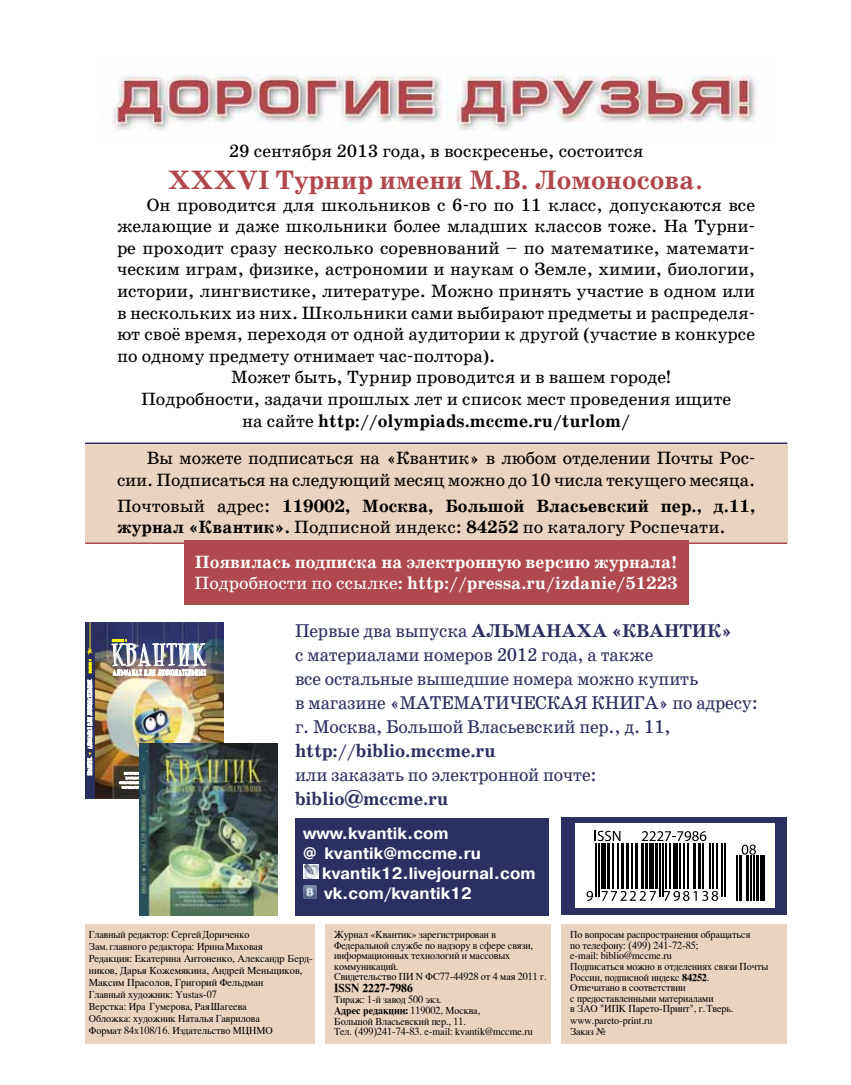
<style>
.page{position:relative;width:851px;height:1085px;background:#fff}
.page>*{position:absolute;margin:0;border:0;box-sizing:border-box;transform-origin:0 0}
.t1{font:700 27px "School Book C";color:#b1474e}
.t2{font:22.95px "Pudelina";color:#fff}
.t3{font:18.75px/24px "School Book C";letter-spacing:-.01em;color:#2c2f62;scale:.95 1}
.t4{font:700 18.75px "School Book C";letter-spacing:-.01em;color:#2c2f62}
.t5{font:18px/21.6px "School Book C";color:#000;text-align:right}
.t6{font:700 18px/21.6px "School Book C";color:#000}
.t7{font:700 18px/21.6px "School Book C";color:#fff}
.t8{font:700 16.5px "Pragmatica C";color:#fff}
.t9{font:12px "Times CY Bold";color:#000;scale:.96 1}
.t10{font:10.5px/10.8px "Times CY";letter-spacing:-.005em;color:#000;scale:.96 1}
.t11{font:10.5px "Times CY Bold";letter-spacing:-.005em;color:#000;scale:.96 1}
.s1{font-weight:400}
.s2{font-weight:700}
.s3{font-family:"Times CY"}
.s4{font-family:"Times CY Bold"}
</style>
<div class="page">
<div style="left:85px;top:443px;width:702px;height:100px;background:#e9d4c2"></div>
<hr style="left:85px;top:542px;width:702px;height:2px;background:#b0494d">
<div style="left:184px;top:540px;width:504px;height:64px;background:#b0494d"></div>
<img style="left:112px;top:74px;width:647px;height:57px">
<div style="left:85px;top:924px;width:230px;height:119px;background:#e9d4c2"></div>
<div style="left:325px;top:924px;width:226px;height:119px;background:#e9d4c2"></div>
<div style="left:561px;top:924px;width:226px;height:119px;background:#e9d4c2"></div>
<hr style="left:85px;top:442px;width:702px;height:2px;background:#2c2f62">
<div style="left:561px;top:817px;width:226px;height:98px;background:#2c2f62"></div>
<div style="left:575px;top:823px;width:200px;height:84px;background:#fff"></div>
<img style="left:85px;top:622px;width:138px;height:176px">
<svg style="left:119px;top:771px;width:20px;height:18px"></svg>
<svg style="left:87px;top:679px;width:5px;height:96px"></svg>
<img style="left:112px;top:624px;width:94px;height:62px">
<svg style="left:87px;top:622px;width:6px;height:51px"></svg>
<img style="left:139px;top:743px;width:138px;height:172px">
<div style="left:296px;top:817px;width:253px;height:98px;background:#2c2f62"></div>
<img style="left:303px;top:864px;width:15px;height:14px">
<svg style="left:303px;top:885px;width:13px;height:12px"></svg>
<svg style="left:594px;top:830px;width:26px;height:11px"></svg>
<svg style="left:641px;top:831px;width:65px;height:10px"></svg>
<svg style="left:586px;top:890px;width:7px;height:10px"></svg>
<hr style="left:595px;top:843px;width:1px;height:53px;background:#000">
<hr style="left:598px;top:843px;width:1px;height:53px;background:#000">
<hr style="left:601px;top:843px;width:4px;height:45px;background:#000">
<hr style="left:606px;top:843px;width:3px;height:45px;background:#000">
<hr style="left:611px;top:843px;width:2px;height:45px;background:#000">
<hr style="left:617px;top:843px;width:1px;height:45px;background:#000">
<hr style="left:621px;top:843px;width:3px;height:45px;background:#000">
<hr style="left:625px;top:843px;width:3px;height:45px;background:#000">
<hr style="left:631px;top:843px;width:1px;height:45px;background:#000">
<hr style="left:635px;top:843px;width:3px;height:45px;background:#000">
<hr style="left:640px;top:843px;width:3px;height:45px;background:#000">
<hr style="left:645px;top:843px;width:2px;height:45px;background:#000">
<hr style="left:649px;top:843px;width:4px;height:45px;background:#000">
<hr style="left:654px;top:843px;width:3px;height:45px;background:#000">
<svg style="left:601px;top:890px;width:54px;height:10px"></svg>
<hr style="left:659px;top:843px;width:1px;height:53px;background:#000">
<hr style="left:662px;top:843px;width:1px;height:53px;background:#000">
<hr style="left:665px;top:843px;width:1px;height:45px;background:#000">
<hr style="left:669px;top:843px;width:1px;height:45px;background:#000">
<hr style="left:673px;top:843px;width:4px;height:45px;background:#000">
<hr style="left:679px;top:843px;width:1px;height:45px;background:#000">
<hr style="left:683px;top:843px;width:1px;height:45px;background:#000">
<hr style="left:687px;top:843px;width:1px;height:45px;background:#000">
<hr style="left:692px;top:843px;width:3px;height:45px;background:#000">
<hr style="left:697px;top:843px;width:3px;height:45px;background:#000">
<svg style="left:664px;top:890px;width:32px;height:10px"></svg>
<hr style="left:702px;top:843px;width:1px;height:45px;background:#000">
<hr style="left:708px;top:843px;width:2px;height:45px;background:#000">
<hr style="left:711px;top:843px;width:2px;height:45px;background:#000">
<hr style="left:715px;top:843px;width:2px;height:45px;background:#000">
<svg style="left:702px;top:890px;width:16px;height:10px"></svg>
<hr style="left:721px;top:843px;width:1px;height:53px;background:#000">
<hr style="left:724px;top:843px;width:1px;height:53px;background:#000">
<svg style="left:741px;top:844px;width:14px;height:10px"></svg>
<hr style="left:736px;top:855px;width:1px;height:45px;background:#000">
<hr style="left:739px;top:855px;width:3px;height:45px;background:#000">
<hr style="left:745px;top:855px;width:3px;height:45px;background:#000">
<hr style="left:750px;top:855px;width:1px;height:45px;background:#000">
<hr style="left:753px;top:855px;width:1px;height:45px;background:#000">
<hr style="left:755px;top:855px;width:3px;height:45px;background:#000">
<hr style="left:760px;top:855px;width:4px;height:45px;background:#000">
<h3 class="t5" style="left:229px;top:140px;width:416px">29 сентября 2013 года, в воскресенье, состоится</h3>
<h1 class="t1" style="left:168px;top:165px;width:537px">XXXVI Турнир имени М.В. Ломоносова<span class="s1">.</span></h1>
<h3 class="t5" style="left:147px;top:194px;width:609px">Он проводится для школьников с 6-го по 11 класс, допускаются все</h3>
<h3 class="t5" style="left:117px;top:215px;width:639px">желающие и даже школьники более младших классов тоже. На Турни-</h3>
<h3 class="t5" style="left:117px;top:237px;width:639px">ре проходит сразу несколько соревнований – по математике, математи-</h3>
<h3 class="t5" style="left:117px;top:259px;width:639px">ческим играм, физике, астрономии и наукам о Земле, химии, биологии,</h3>
<h3 class="t5" style="left:117px;top:280px;width:639px">истории, лингвистике, литературе. Можно принять участие в одном или</h3>
<h3 class="t5" style="left:117px;top:302px;width:639px">в нескольких из них. Школьники сами выбирают предметы и распределя-</h3>
<h3 class="t5" style="left:117px;top:323px;width:639px">ют своё время, переходя от одной аудитории к другой (участие в конкурсе</h3>
<h3 class="t5" style="left:117px;top:345px;width:380px">по одному предмету отнимает час-полтора).</h3>
<h3 class="t5" style="left:231px;top:367px;width:441px">Может быть, Турнир проводится и в вашем городе!</h3>
<h3 class="t5" style="left:141px;top:388px;width:591px">Подробности, задачи прошлых лет и список мест проведения ищите</h3>
<h3 class="t6" style="left:242px;top:410px;width:389px"><span class="s1">на сайте</span> http://olympiads.mccme.ru/turlom/</h3>
<h3 class="t5" style="left:117px;top:447px;width:639px">Вы можете подписаться на «Квантик» в любом отделении Почты Рос&shy;сии. Подписаться на следующий месяц можно до 10 числа текущего месяца.</h3>
<h3 class="t6" style="left:117px;top:495px;width:639px"><span class="s1">Почтовый адрес:</span> 119002, Москва, Большой Власьевский пер., д.11, журнал «Квантик». <span class="s1">Подписной индекс:</span> 84252 <span class="s1">по каталогу Роспечати.</span></h3>
<h3 class="t7" style="left:194px;top:551px;width:484px">Появилась подписка на электронную версию журнала!<br><span class="s1">Подробности по ссылке</span>: http://pressa.ru/izdanie/51223</h3>
<h2 class="t2" style="left:112px;top:638px;width:41px">кВантик</h2>
<h3 class="t3" style="left:295px;top:618px;width:488px">Первые два выпуска <span class="s2">АльманахА «КВАНТИК»<br></span>с материалами номеров 2012 года, а также<br>все остальные вышедшие номера можно купить<br>в магазине «Математическая книга » по адресу: г. Москва, Большой Власьевский пер., д. 11,</h3>
<h3 class="t4" style="left:295px;top:740px;width:202px">http://biblio.mccme.ru</h3>
<h3 class="t3" style="left:295px;top:762px;width:319px">или заказать по электронной почте:</h3>
<h3 class="t4" style="left:295px;top:788px;width:155px">biblio@mccme.ru</h3>
<h3 class="t8" style="left:303px;top:824px;width:147px">www.kvantik.com</h3>
<h3 class="t8" style="left:303px;top:844px;width:179px">@ kvantik@mccme.ru</h3>
<h3 class="t8" style="left:322px;top:863px;width:215px">kvantik12.livejournal.com</h3>
<h3 class="t8" style="left:324px;top:883px;width:149px">vk.com/kvantik12</h3>
<p class="t10" style="left:89px;top:928px;width:235px;line-height:12px">Главный редактор: СергейДориченко<br>Зам. главного редакторa: ИринаМаховая<br>Редакция: Екатерина Антоненко, Александр Берд&shy;ников, Дарья Кожемякина, Андрей Меньщиков, Максим Прасолов, Григорий Фельдман<br>Главный художник: Yustas-07<br>Верстка: Ира Гумерова, РаяШагеева<br>Обложка: художник Наталья Гаврилова<br>Формат 84х108/16. Издательство МЦНМО</p>
<p class="t10" style="left:334px;top:929px;width:223px">Журнал «Квантик» зарегистрирован в Федеральной службе по надзору в сфере связи, информационных технологий и массовых коммуникаций.<br>Свидетельство ПИ N ФС77-44928 от 4 мая 2011 г.</p>
<p class="t9" style="left:334px;top:981px;width:83px">ISSN 2227-7986</p>
<p class="t10" style="left:334px;top:993px;width:113px">Тираж: 1-й завод 500 экз.</p>
<p class="t11" style="left:334px;top:1004px;width:154px">Адрес редакции: <span class="s3">119002, Москва,</span></p>
<p class="t10" style="left:334px;top:1015px;width:208px">Большой Власьевский пер., 11.<br>Тел. (499)241-74-83. e-mail: kvantik@mccme.ru</p>
<p class="t10" style="left:570px;top:929px;width:208px">По вопросам распространения обращаться<br>по телефону: (499) 241-72-85;<br>e-mail: biblio@mccme.ru<br>Подписаться можно в отделениях связи Почты<br>России, подписной индекс <span class="s4">84252</span>.<br>Отпечатано в соответствии<br>с предоставленными материалами<br>в ЗАО "ИПК Парето-Принт", г.Тверь. www.рareto-print.ru<br>Заказ №</p>
</div>
